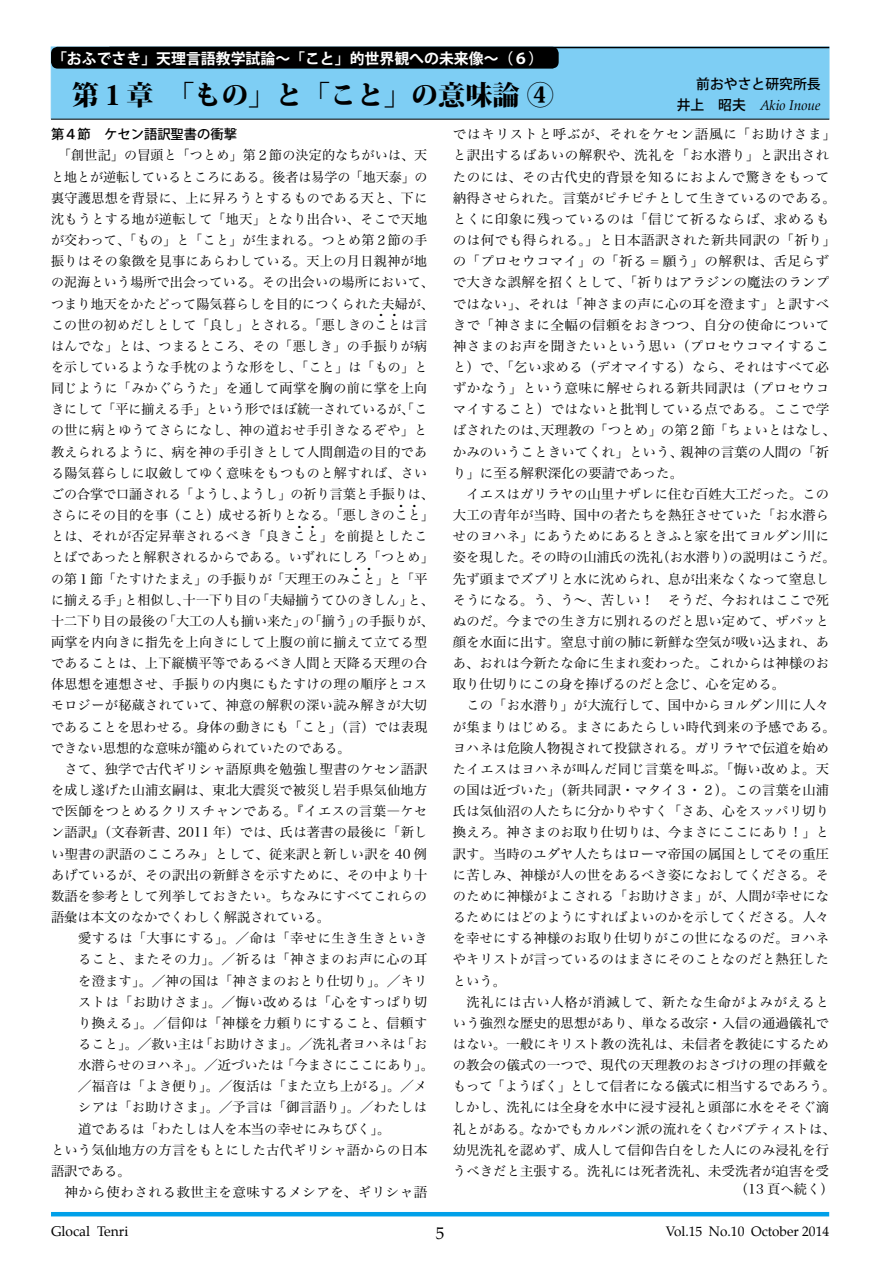
<style>
.page{position:relative;width:893px;height:1263px;background:#fff}
.page>*{position:absolute;margin:0;border:0;box-sizing:border-box;transform-origin:0 0}
.t1{font:800 27.15px "Koz Min Pro";color:#000}
.t2{font:16.95px "Palatino";color:#000}
.t3{font:700 14.85px "Koz Go Pro";color:#fff}
.t4{font:italic 13.8px "Palatino";color:#000}
.t5{font:13.8px "Palatino";color:#000}
.t6{font:500 13.8px "Koz Go Pro";color:#000}
.t7{font:13.5px "Palatino";color:#000}
.t8{font:13.35px/21.1px "Hira Min Pro W3";letter-spacing:.015em;color:#000}
.t9{font:13.35px/21.1px "Hira Min Pro W3";letter-spacing:.035em;color:#000}
.t10{font:500 13.35px "Koz Go Pro";color:#000}
.t11{font:5.25px "Kenten Generic";color:#000}
.s1{font-family:"Koz Go Pro";font-weight:500;font-style:normal}
</style>
<div class="page">
<hr style="left:51px;top:1212px;width:778px;height:4px;background:#00a0e9">
<div style="left:51px;top:47px;width:778px;height:72px;background:#7ecef4;border:1px solid #7ecef4"></div>
<hr style="left:51px;top:119px;width:778px;height:1px;background:#000">
<hr style="left:109px;top:47px;width:720px;height:1px;background:#000">
<div style="left:51px;top:47px;width:508px;height:22px;background:#000;border-radius:7px"></div>
<p class="t3" style="left:52px;top:49px;width:493px">「おふでさき」天理言語教学試論〜「こと」的世界観への未来像〜（６）</p>
<h1 class="t1" style="left:72px;top:74px;width:483px">第１章　「もの」と「こと」の意味論 ④</h1>
<p class="t6" style="left:696px;top:75px;width:126px">前おやさと研究所長</p>
<p class="t4" style="left:677px;top:94px;width:145px"><span class="s1">井上　昭夫　</span>Akio Inoue</p>
<p class="t10" style="left:51px;top:126px;width:188px">第４節　ケセン語訳聖書の衝撃</p>
<p class="t8" style="left:51px;top:144px;width:384px;text-align:center">「創世記」の冒頭と「つとめ」第２節の決定的なちがいは、天と地とが逆転しているところにある。後者は易学の「地天泰」の裏守護思想を背景に、上に昇ろうとするものである天と、下に沈もうとする地が逆転して「地天」となり出合い、そこで天地が交わって、「もの」と「こと」が生まれる。つとめ第２節の手振りはその象徴を見事にあらわしている。天上の月日親神が地の泥海という場所で出会っている。その出会いの場所において、つまり地天をかたどって陽気暮らしを目的につくられた夫婦が、この世の初めだしとして「良し」とされる。「悪しきのことは言</p>
<p class="t11" style="left:378px;top:312px;width:7px">4</p>
<p class="t11" style="left:392px;top:312px;width:7px">4</p>
<p class="t9" style="left:51px;top:334px;width:384px">はんでな」とは、つまるところ、その「悪しき」の手振りが病を示しているような手枕のような形をし、「こと」は「もの」と同じように「みかぐらうた」を通して両掌を胸の前に掌を上向きにして「平に揃える手」という形でほぼ統一されているが、「この世に病とゆうてさらになし、神の道おせ手引きなるぞや」と教えられるように、病を神の手引きとして人間創造の目的である陽気暮らしに収斂してゆく意味をもつものと解すれば、さいごの合掌で口誦される「ようし、ようし」の祈り言葉と手振りは、さらにその目的を事（こと）成せる祈りとなる。「悪しきのこと」</p>
<p class="t11" style="left:399px;top:503px;width:7px">4</p>
<p class="t11" style="left:412px;top:503px;width:7px">4</p>
<p class="t9" style="left:51px;top:524px;width:378px">とは、それが否定昇華されるべき「良きこと」を前提としたこ</p>
<p class="t11" style="left:297px;top:524px;width:7px">4</p>
<p class="t11" style="left:310px;top:524px;width:7px">4</p>
<p class="t8" style="left:51px;top:546px;width:384px">とばであったと解釈されるからである。いずれにしろ「つとめ」の第１節「たすけたまえ」の手振りが「天理王のみこと」と「平</p>
<p class="t11" style="left:354px;top:566px;width:7px">4</p>
<p class="t11" style="left:367px;top:566px;width:7px">4</p>
<p class="t9" style="left:51px;top:588px;width:384px">に揃える手」と相似し、十一下り目の「夫婦揃うてひのきしん」と、十二下り目の最後の「大工の人も揃い来た」の「揃う」の手振りが、両掌を内向きに指先を上向きにして上腹の前に揃えて立てる型であることは、上下縦横平等であるべき人間と天降る天理の合体思想を連想させ、手振りの内奥にもたすけの理の順序とコスモロジーが秘蔵されていて、神意の解釈の深い読み解きが大切であることを思わせる。身体の動きにも「こと」（言）では表現できない思想的な意味が籠められていたのである。</p>
<p class="t8" style="left:51px;top:757px;width:378px;text-align:justify;text-indent:14px">さて、独学で古代ギリシャ語原典を勉強し聖書のケセン語訳を成し遂げた山浦玄嗣は、東北大震災で被災し岩手県気仙地方で医師をつとめるクリスチャンである。『イエスの言葉―ケセン語訳』（文春新書、2011 年）では、氏は著書の最後に「新しい聖書の訳語のこころみ」として、従来訳と新しい訳を 40 例あげているが、その訳出の新鮮さを示すために、その中より十数語を参考として列挙しておきたい。ちなみにすべてこれらの語彙は本文のなかでくわしく解説されている。</p>
<p class="t9" style="left:78px;top:926px;width:351px">愛するは「大事にする」。／命は「幸せに生き生きといき</p>
<p class="t9" style="left:78px;top:947px;width:351px">ること、またその力」。／祈るは「神さまのお声に心の耳</p>
<p class="t8" style="left:78px;top:969px;width:351px">を澄ます」。／神の国は「神さまのおとり仕切り」。／キリ</p>
<p class="t9" style="left:78px;top:990px;width:351px">ストは「お助けさま」。／悔い改めるは「心をすっぱり切</p>
<p class="t9" style="left:78px;top:1011px;width:351px">り換える」。／信仰は「神様を力頼りにすること、信頼す</p>
<p class="t8" style="left:78px;top:1032px;width:351px">ること」。／救い主は「お助けさま」。／洗礼者ヨハネは「お</p>
<p class="t8" style="left:78px;top:1053px;width:357px">水潜らせのヨハネ」。／近づいたは「今まさにここにあり」。</p>
<p class="t8" style="left:78px;top:1074px;width:350px">／福音は「よき便り」。／復活は「また立ち上がる」。／メ</p>
<p class="t8" style="left:78px;top:1096px;width:350px">シアは「お助けさま」。／予言は「御言語り」。／わたしは</p>
<p class="t8" style="left:78px;top:1117px;width:314px">道であるは「わたしは人を本当の幸せにみちびく」。</p>
<p class="t8" style="left:51px;top:1138px;width:378px">という気仙地方の方言をもとにした古代ギリシャ語からの日本</p>
<p class="t8" style="left:51px;top:1159px;width:81px">語訳である。</p>
<p class="t8" style="left:65px;top:1180px;width:364px">神から使わされる救世主を意味するメシアを、ギリシャ語</p>
<p class="t8" style="left:453px;top:122px;width:385px">ではキリストと呼ぶが、それをケセン語風に「お助けさま」と訳出するばあいの解釈や、洗礼を「お水潜り」と訳出されたのには、その古代史的背景を知るにおよんで驚きをもって納得させられた。言葉がピチピチとして生きているのである。とくに印象に残っているのは「信じて祈るならば、求めるものは何でも得られる。」と日本語訳された新共同訳の「祈り」の「プロセウコマイ」の「祈る = 願う」の解釈は、舌足らずで大きな誤解を招くとして、「祈りはアラジンの魔法のランプではない」、それは「神さまの声に心の耳を澄ます」と訳すべきで「神さまに全幅の信頼をおきつつ、自分の使命について神さまのお声を聞きたいという思い（プロセウコマイすること）で、「乞い求める（デオマイする）なら、それはすべて必ずかなう」という意味に解せられる新共同訳は（プロセウコマイすること）ではないと批判している点である。ここで学ばされたのは、天理教の「つとめ」の第２節「ちょいとはなし、かみのいうこときいてくれ」という、親神の言葉の人間の「祈り」に至る解釈深化の要請であった。</p>
<p class="t8" style="left:453px;top:482px;width:384px;text-indent:14px">イエスはガリラヤの山里ナザレに住む百姓大工だった。この大工の青年が当時、国中の者たちを熱狂させていた「お水潜らせのヨハネ」にあうためにあるときふと家を出てヨルダン川に姿を現した。その時の山浦氏の洗礼（お水潜り）の説明はこうだ。先ず頭までズブリと水に沈められ、息が出来なくなって窒息しそうになる。う、う～、苦しい！　そうだ、今おれはここで死ぬのだ。今までの生き方に別れるのだと思い定めて、ザバッと顔を水面に出す。窒息寸前の肺に新鮮な空気が吸い込まれ、ああ、おれは今新たな命に生まれ変わった。これからは神様のお取り仕切りにこの身を捧げるのだと念じ、心を定める。</p>
<p class="t8" style="left:453px;top:694px;width:385px;text-indent:14px">この「お水潜り」が大流行して、国中からヨルダン川に人々が集まりはじめる。まさにあたらしい時代到来の予感である。ヨハネは危険人物視されて投獄される。ガリラヤで伝道を始めたイエスはヨハネが叫んだ同じ言葉を叫ぶ。「悔い改めよ。天の国は近づいた」（新共同訳・マタイ３・２）。この言葉を山浦氏は気仙沼の人たちに分かりやすく「さあ、心をスッパリ切り換えろ。神さまのお取り仕切りは、今まさにここにあり！」と訳す。当時のユダヤ人たちはローマ帝国の属国としてその重圧に苦しみ、神様が人の世をあるべき姿になおしてくださる。そのために神様がよこされる「お助けさま」が、人間が幸せになるためにはどのようにすればよいのかを示してくださる。人々を幸せにする神様のお取り仕切りがこの世になるのだ。ヨハネやキリストが言っているのはまさにそのことなのだと熱狂したという。</p>
<p class="t8" style="left:453px;top:990px;width:384px;text-align:center">洗礼には古い人格が消滅して、新たな生命がよみがえると<br>いう強烈な歴史的思想があり、単なる改宗・入信の通過儀礼ではない。一般にキリスト教の洗礼は、未信者を教徒にするための教会の儀式の一つで、現代の天理教のおさづけの理の拝戴をもって「ようぼく」として信者になる儀式に相当するであろう。しかし、洗礼には全身を水中に浸す浸礼と頭部に水をそそぐ滴礼とがある。なかでもカルバン派の流れをくむバプティストは、幼児洗礼を認めず、成人して信仰告白をした人にのみ浸礼を行うべきだと主張する。洗礼には死者洗礼、未受洗者が迫害を受</p>
<p class="t8" style="left:735px;top:1177px;width:100px">（13 頁へ続く）</p>
<p class="t5" style="left:51px;top:1220px;width:79px">Glocal Tenri</p>
<p class="t2" style="left:436px;top:1219px;width:10px">5</p>
<p class="t7" style="left:666px;top:1220px;width:165px">Vol.15 No.10 October 2014</p>
</div>
